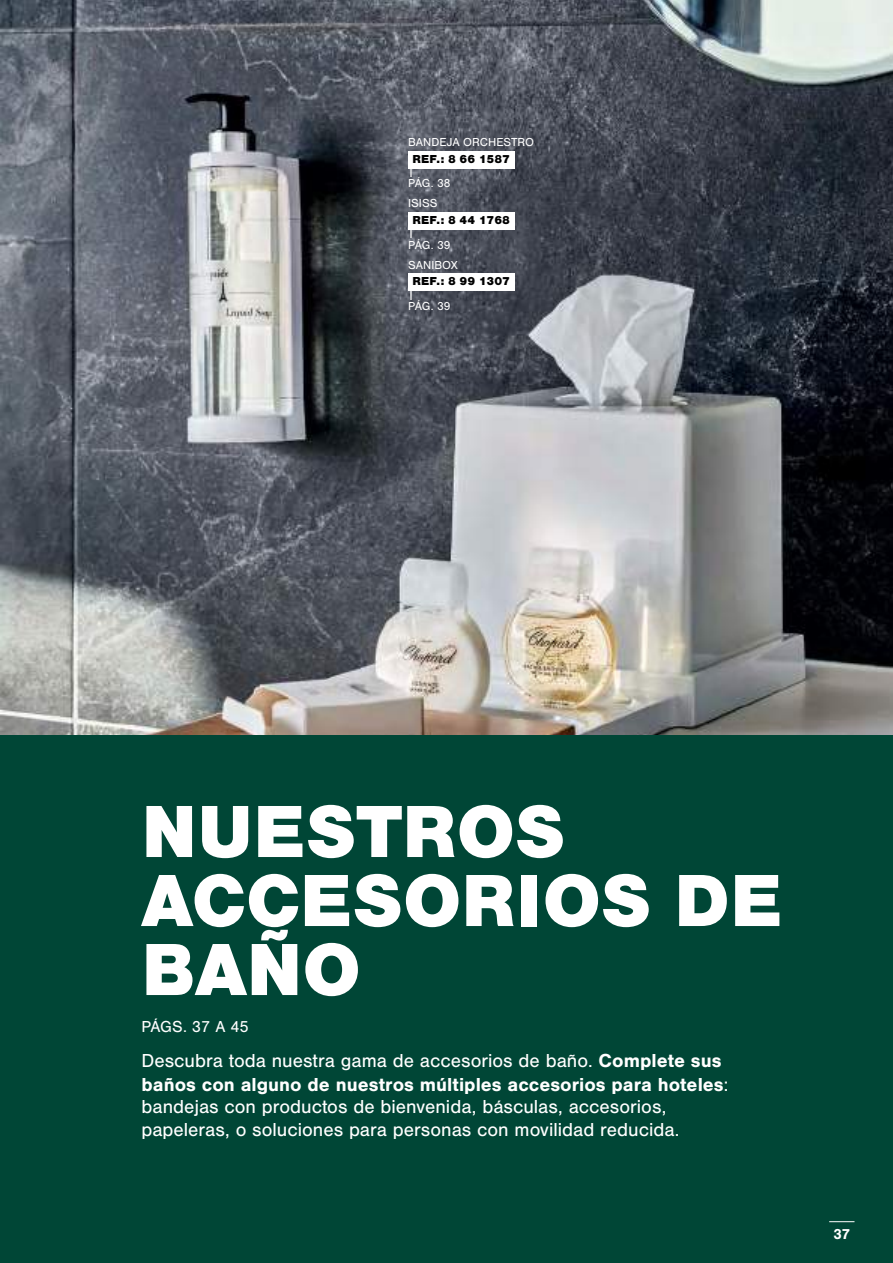
<style>
.page{position:relative;width:893px;height:1263px;background:#fff}
.page>*{position:absolute;margin:0;border:0;box-sizing:border-box;transform-origin:0 0}
.t1{font:900 76.5px/69px "Nimbus San";color:#fff}
.t2{font:19.5px/23px "Nimbus San";color:#fff}
.t3{font:16.5px "Nimbus San";color:#fff}
.t4{font:700 15px "Nimbus San";color:#fff}
.t5{font:12px/12.3px "Nimbus San";color:#fff}
.t6{font:900 12px "Nimbus San";color:#000}
.s1{font-weight:700}
</style>
<div class="page">
<img style="left:1px;top:0;width:892px;height:735px">
<div style="left:1px;top:735px;width:892px;height:528px;background:#004636"></div>
<div style="left:408px;top:151px;width:106px;height:17px;background:#fff"></div>
<div style="left:408px;top:274px;width:106px;height:17px;background:#fff"></div>
<div style="left:408px;top:213px;width:106px;height:17px;background:#fff"></div>
<svg style="left:829px;top:1221px;width:25px;height:1px"></svg>
<p class="t5" style="left:408px;top:136px;width:127px">BANDEJA ORCHESTRO</p>
<p class="t6" style="left:412px;top:152px;width:99px">REF.: 8 66 1587</p>
<p class="t5" style="left:408px;top:165px;width:44px">|<br>PÁG. 38</p>
<p class="t5" style="left:408px;top:197px;width:31px">ISISS</p>
<p class="t6" style="left:412px;top:213px;width:99px">REF.: 8 44 1768</p>
<p class="t5" style="left:408px;top:226px;width:44px">|<br>PÁG. 39</p>
<p class="t5" style="left:408px;top:259px;width:51px">SANIBOX</p>
<p class="t6" style="left:412px;top:274px;width:99px">REF.: 8 99 1307</p>
<p class="t5" style="left:408px;top:288px;width:44px">|<br>PÁG. 39</p>
<h1 class="t1" style="left:141px;top:797px;width:642px">NUESTROS<br>ACCESORIOS DE<br>BAÑO</h1>
<p class="t3" style="left:141px;top:1017px;width:109px">PÁGS. 37 A 45</p>
<p class="t2" style="left:141px;top:1049px;width:588px">Descubra toda nuestra gama de accesorios de baño. <span class="s1">Complete sus baños con alguno de nuestros múltiples accesorios para hoteles</span>: bandejas con productos de bienvenida, básculas, accesorios, papeleras, o soluciones para personas con movilidad reducida.</p>
<p class="t4" style="left:833px;top:1226px;width:18px">37</p>
</div>
